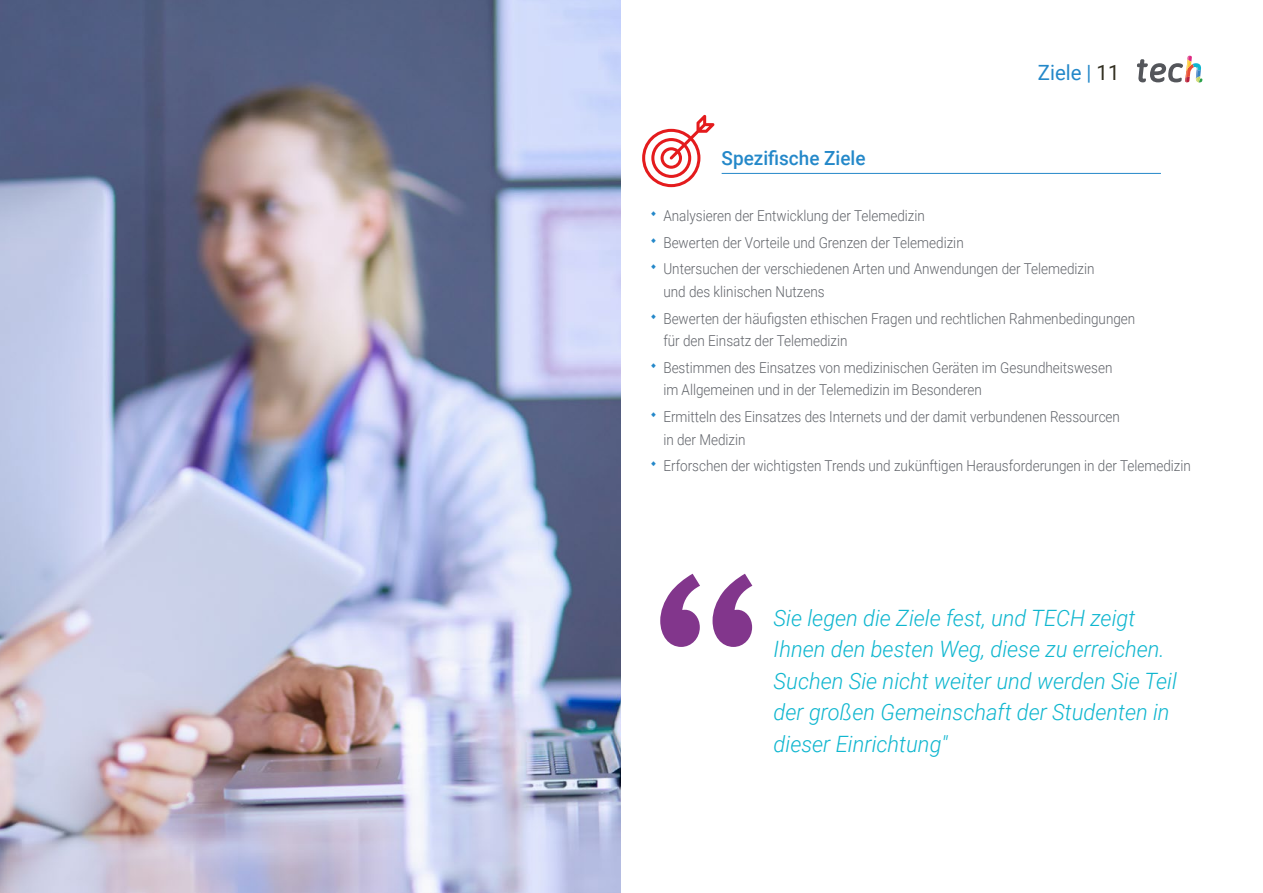
<style>
.page{position:relative;width:1263px;height:893px;background:#fff}
.page>*{position:absolute;margin:0;border:0;box-sizing:border-box;transform-origin:0 0}
.t1{font:italic 300 22.5px/31.5px "Roboto";color:#0fb6cf}
.t2{font:21px "Roboto";color:#2488c9}
.t3{font:500 19.5px "Roboto";color:#2488c9}
.t4{font:300 15px/26.7px "Roboto";color:#61646a;scale:.9 1}
.s1{color:#312e20}
</style>
<div class="page">
<hr style="left:722px;top:173px;width:439px;height:1px;background:#2488c9">
<svg style="left:642px;top:115px;width:72px;height:72px"></svg>
<img style="left:0;top:0;width:621px;height:893px">
<svg style="left:1137px;top:56px;width:65px;height:27px"></svg>
<svg style="left:660px;top:574px;width:92px;height:73px"></svg>
<h3 class="t3" style="left:722px;top:144px;width:145px">Spezifische Ziele</h3>
<h2 class="t2" style="left:1038px;top:57px;width:83px">Ziele | <span class="s1">11</span></h2>
<p class="t4" style="left:663px;top:202px;width:481px">Analysieren der Entwicklung der Telemedizin<br>Bewerten der Vorteile und Grenzen der Telemedizin<br>Untersuchen der verschiedenen Arten und Anwendungen der Telemedizin</p>
<p class="t4" style="left:663px;top:278px;width:526px">und des klinischen Nutzens<br>Bewerten der häufigsten ethischen Fragen und rechtlichen Rahmenbedingungen</p>
<p class="t4" style="left:663px;top:327px;width:500px">für den Einsatz der Telemedizin<br>Bestimmen des Einsatzes von medizinischen Geräten im Gesundheitswesen</p>
<p class="t4" style="left:663px;top:376px;width:509px">im Allgemeinen und in der Telemedizin im Besonderen<br>Ermitteln des Einsatzes des Internets und der damit verbundenen Ressourcen</p>
<p class="t4" style="left:663px;top:425px;width:588px">in der Medizin<br>Erforschen der wichtigsten Trends und zukünftigen Herausforderungen in der Telemedizin</p>
<h1 class="t1" style="left:774px;top:601px;width:405px">Sie legen die Ziele fest, und TECH zeigt Ihnen den besten Weg, diese zu erreichen.<br>Suchen Sie nicht weiter und werden Sie Teil der großen Gemeinschaft der Studenten in dieser Einrichtung"</h1>
</div>
